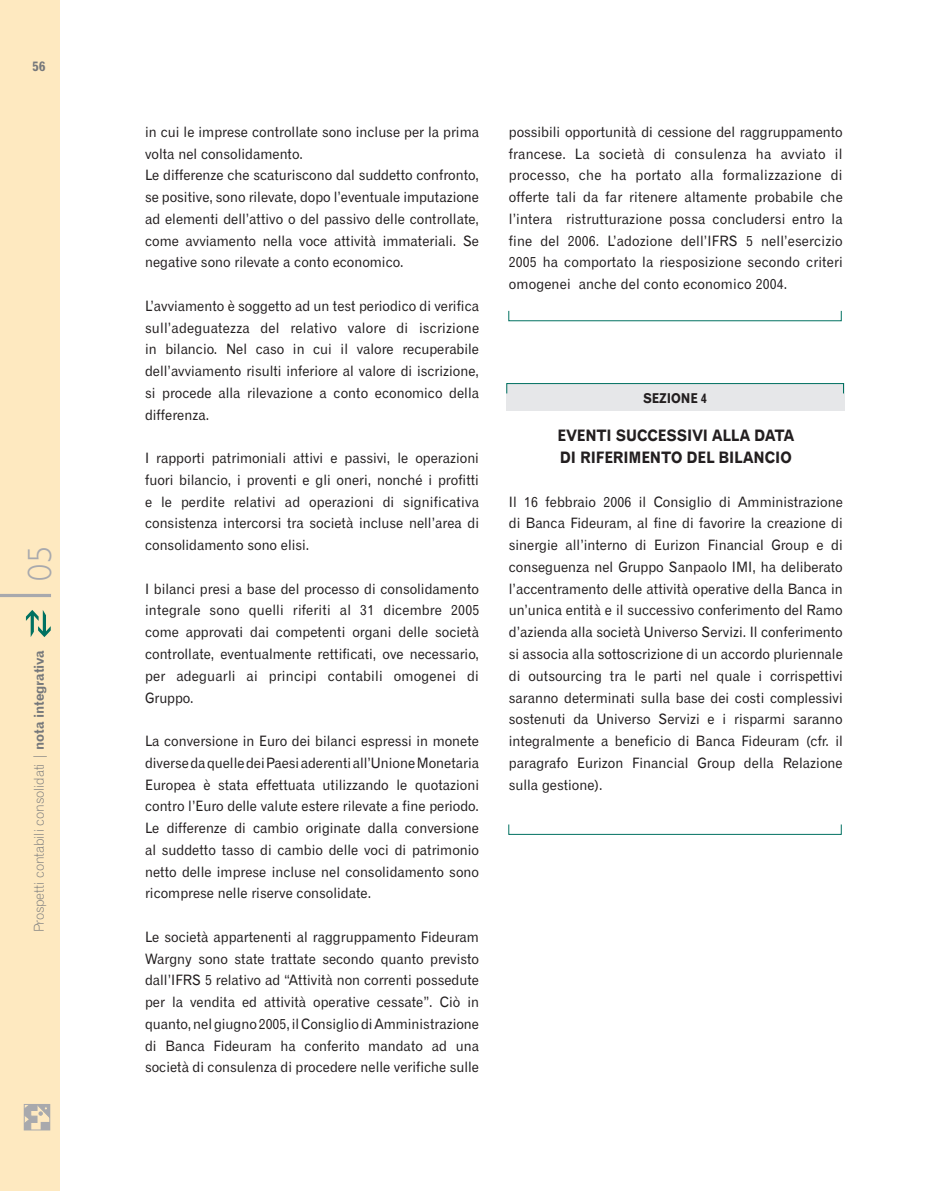
<style>
.page{position:relative;width:936px;height:1191px;background:#fff}
.page>*{position:absolute;margin:0;border:0;box-sizing:border-box;transform-origin:0 0}
.t1{font:300 33.75px "Humanist 521 BT";color:#a8a9ad}
.Titolo_Bold{font:15.75px/21.8px "Gothic 720 BT Bold B";color:#231f20;scale:.9 1}
.t2{font:14.25px/21.8px "Gothic 720 BT Roman B";color:#231f20;text-align:justify;scale:.95 1}
.t3{font:13.5px "Gothic 720 BT Light B";letter-spacing:-.015em;color:#76787b}
.t4{font:13.5px "Gothic 720 BT Bold B";letter-spacing:-.005em;color:#231f20;scale:.9 1}
.t5{font:13.5px "Gothic 720 BT Bold B";color:#76787b}
.s1{font-family:"Gothic 720 BT Bold B"}
</style>
<div class="page">
<div style="left:0;top:0;width:60px;height:1191px;background:#fee9c0"></div>
<svg style="left:26px;top:610px;width:25px;height:27px"></svg>
<hr style="left:0;top:594px;width:51px;height:3px;background:#a8a9ad">
<svg style="left:26px;top:1106px;width:22px;height:22px"></svg>
<div style="left:24px;top:1104px;width:26px;height:26px;border:1px solid #a8a9ad"></div>
<div style="left:506px;top:383px;width:338px;height:27px;background:#e6e7e9"></div>
<div style="left:506px;top:383px;width:337px;height:11px;border:1px solid #007161"></div>
<p class="t5" style="left:32px;top:58px;width:15px">56</p>
<h1 class="t1" style="left:19px;top:581px;width:36px;rotate:-90deg">05</h1>
<p class="t3" style="left:31px;top:932px;width:284px;rotate:-90deg">Prospetti contabili consolidati | <span class="s1">nota integrativa</span></p>
<p class="t2" style="left:145px;top:121px;width:353px">in cui le imprese controllate sono incluse per la prima volta nel consolidamento.</p>
<p class="t2" style="left:145px;top:164px;width:353px">Le differenze che scaturiscono dal suddetto confronto, se positive, sono rilevate, dopo l’eventuale imputazione ad elementi dell’attivo o del passivo delle controllate, come avviamento nella voce attività immateriali. Se negative sono rilevate a conto economico.</p>
<p class="t2" style="left:145px;top:295px;width:353px">L’avviamento è soggetto ad un test periodico di verifica sull’adeguatezza del relativo valore di iscrizione in bilancio. Nel caso in cui il valore recuperabile dell’avviamento risulti inferiore al valore di iscrizione, si procede alla rilevazione a conto economico della differenza.</p>
<p class="t2" style="left:145px;top:447px;width:353px">I rapporti patrimoniali attivi e passivi, le operazioni fuori bilancio, i proventi e gli oneri, nonché i profitti e le perdite relativi ad operazioni di significativa consistenza intercorsi tra società incluse nell’area di consolidamento sono elisi.</p>
<p class="t2" style="left:145px;top:577px;width:353px">I bilanci presi a base del processo di consolidamento integrale sono quelli riferiti al 31 dicembre 2005 come approvati dai competenti organi delle società controllate, eventualmente rettificati, ove necessario, per adeguarli ai principi contabili omogenei di Gruppo.</p>
<p class="t2" style="left:145px;top:730px;width:353px">La conversione in Euro dei bilanci espressi in monete diverse da quelle dei Paesi aderenti all’Unione Monetaria Europea è stata effettuata utilizzando le quotazioni contro l’Euro delle valute estere rilevate a fine periodo.<br>Le differenze di cambio originate dalla conversione al suddetto tasso di cambio delle voci di patrimonio netto delle imprese incluse nel consolidamento sono ricomprese nelle riserve consolidate.</p>
<p class="t2" style="left:145px;top:925px;width:353px">Le società appartenenti al raggruppamento Fideuram Wargny sono state trattate secondo quanto previsto dall’IFRS 5 relativo ad “Attività non correnti possedute per la vendita ed attività operative cessate”. Ciò in quanto, nel giugno 2005, il Consiglio di Amministrazione di Banca Fideuram ha conferito mandato ad una società di consulenza di procedere nelle verifiche sulle</p>
<p class="t2" style="left:509px;top:121px;width:353px">possibili opportunità di cessione del raggruppamento francese. La società di consulenza ha avviato il processo, che ha portato alla formalizzazione di offerte tali da far ritenere altamente probabile che l’intera ristrutturazione possa concludersi entro la fine del 2006. L’adozione dell’IFRS 5 nell’esercizio 2005 ha comportato la riesposizione secondo criteri omogenei anche del conto economico 2004.</p>
<p class="t4" style="left:643px;top:390px;width:73px">SEZIONE 4</p>
<p class="Titolo_Bold" style="left:557px;top:425px;width:265px">EVENTI SUCCESSIVI ALLA DATA<br>DI RIFERIMENTO DEL BILANCIO</p>
<p class="t2" style="left:509px;top:490px;width:353px">Il 16 febbraio 2006 il Consiglio di Amministrazione di Banca Fideuram, al fine di favorire la creazione di sinergie all’interno di Eurizon Financial Group e di conseguenza nel Gruppo Sanpaolo IMI, ha deliberato l’accentramento delle attività operative della Banca in un’unica entità e il successivo conferimento del Ramo d’azienda alla società Universo Servizi. Il conferimento si associa alla sottoscrizione di un accordo pluriennale di outsourcing tra le parti nel quale i corrispettivi saranno determinati sulla base dei costi complessivi sostenuti da Universo Servizi e i risparmi saranno integralmente a beneficio di Banca Fideuram (cfr. il paragrafo Eurizon Financial Group della Relazione sulla gestione).</p>
</div>
